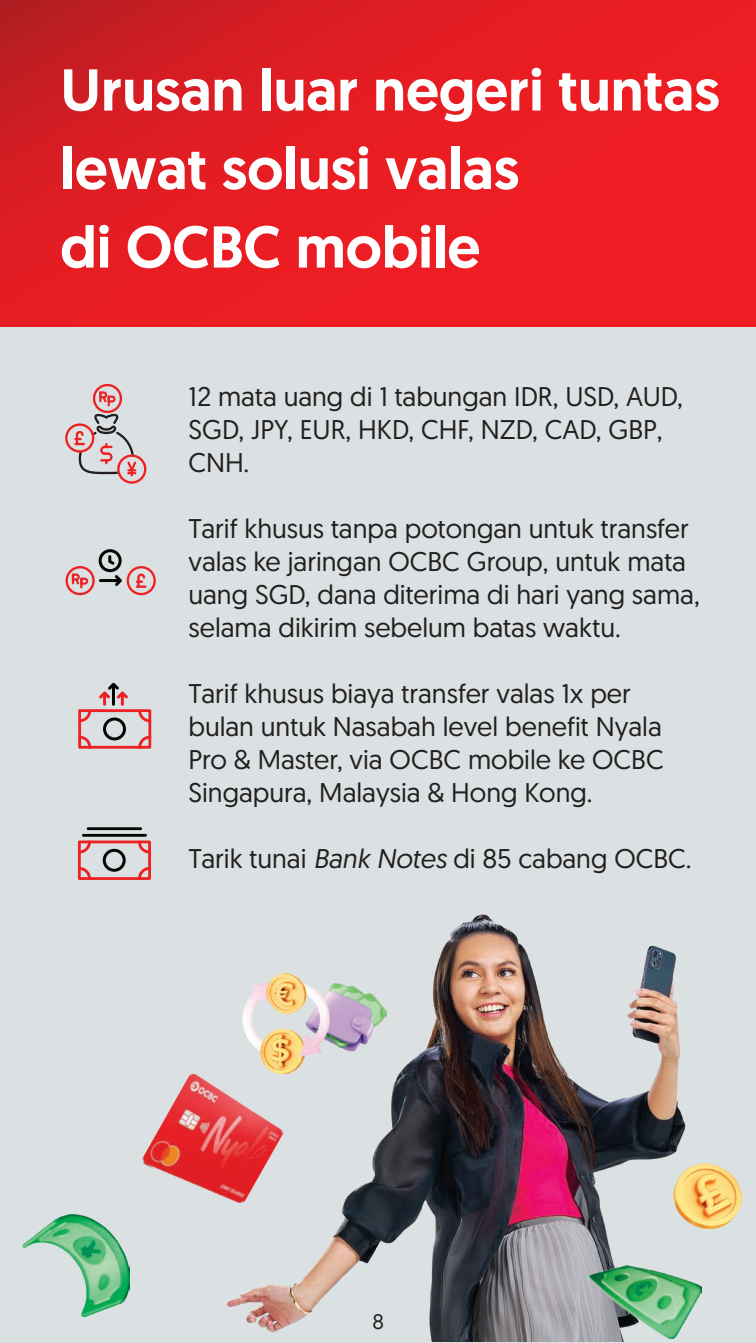
<style>
.page{position:relative;width:756px;height:1343px;background:#fff}
.page>*{position:absolute;margin:0;border:0;box-sizing:border-box;transform-origin:0 0}
.t1{font:500 58.8px/78.6px "Geomanist";color:#fff}
.t2{font:27px/33px "Geomanist";color:#231f20}
.t3{font:21px "Geomanist";color:#231f20}
.s1{font-style:italic}
</style>
<div class="page">
<div style="left:0;top:0;width:755px;height:1343px;background:#dbe1e2"></div>
<svg style="left:0;top:0;width:755px;height:327px;background:#e41d23"></svg>
<svg style="left:65px;top:384px;width:81px;height:100px"></svg>
<hr style="left:82px;top:834px;width:65px;height:3px;background:#050504">
<hr style="left:87px;top:827px;width:55px;height:3px;background:#050504">
<svg style="left:78px;top:841px;width:73px;height:39px"></svg>
<svg style="left:78px;top:683px;width:73px;height:66px"></svg>
<svg style="left:65px;top:549px;width:91px;height:46px"></svg>
<img style="left:22px;top:915px;width:720px;height:427px">
<img style="left:589px;top:1265px;width:112px;height:73px">
<img style="left:140px;top:1072px;width:147px;height:144px">
<img style="left:673px;top:1164px;width:68px;height:65px">
<img style="left:242px;top:973px;width:144px;height:101px">
<img style="left:23px;top:1214px;width:107px;height:102px">
<h1 class="t1" style="left:60px;top:50px;width:660px">Urusan luar negeri tuntas lewat solusi valas<br>di OCBC mobile</h1>
<p class="t2" style="left:188px;top:380px;width:496px">12 mata uang di 1 tabungan IDR, USD, AUD,<br>SGD, JPY, EUR, HKD, CHF, NZD, CAD, GBP,<br>CNH.</p>
<p class="t2" style="left:188px;top:511px;width:512px">Tarif khusus tanpa potongan untuk transfer valas ke jaringan OCBC Group, untuk mata uang SGD, dana diterima di hari yang sama, selama dikirim sebelum batas waktu.</p>
<p class="t2" style="left:188px;top:676px;width:476px">Tarif khusus biaya transfer valas 1x per bulan untuk Nasabah level benefit Nyala Pro &amp; Master, via OCBC mobile ke OCBC Singapura, Malaysia &amp; Hong Kong.</p>
<p class="t2" style="left:188px;top:841px;width:504px">Tarik tunai <span class="s1">Bank Notes</span> di 85 cabang OCBC.</p>
<p class="t3" style="left:372px;top:1308px;width:13px">8</p>
</div>
